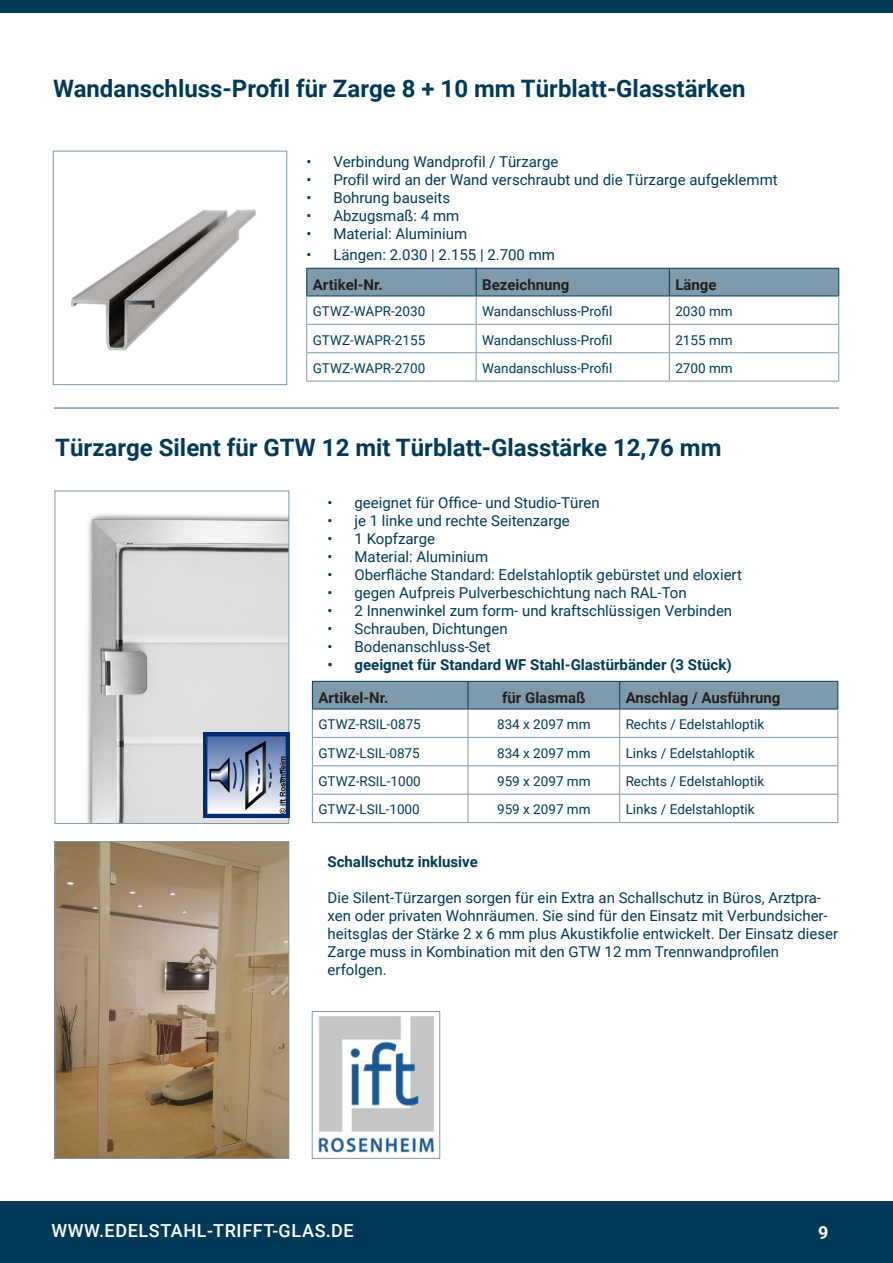
<style>
.page{position:relative;width:893px;height:1263px;background:#fff}
.page>*{position:absolute;margin:0;border:0;box-sizing:border-box;transform-origin:0 0}
.t1{font:700 24px "Roboto";color:#013a59}
.t2{font:500 18px "Roboto";letter-spacing:.035em;color:#fff}
.t3{font:700 18px "Roboto";color:#fff}
.t4{font:15px/18px "Roboto";color:#013a59}
.t5{font:700 15px "Roboto";color:#013a59}
.t6{font:700 15px "Roboto";color:#231f20}
.t7{font:13.5px "Roboto";color:#013a59}
</style>
<div class="page">
<div style="left:0;top:0;width:893px;height:13px;background:#013a59"></div>
<div style="left:0;top:1201px;width:893px;height:62px;background:#013a59"></div>
<img style="left:87px;top:514px;width:200px;height:308px">
<div style="left:55px;top:491px;width:234px;height:333px;border:1px solid #7f9aaa"></div>
<img style="left:204px;top:733px;width:85px;height:85px">
<img style="left:71px;top:209px;width:185px;height:142px">
<div style="left:53px;top:151px;width:234px;height:234px;border:1px solid #7f9aaa"></div>
<svg style="left:306px;top:268px;width:533px;height:113px"></svg>
<hr style="left:306px;top:381px;width:170px;height:1px;background:#7f9aaa">
<hr style="left:476px;top:381px;width:193px;height:1px;background:#7f9aaa">
<hr style="left:669px;top:381px;width:170px;height:1px;background:#7f9aaa">
<svg style="left:312px;top:681px;width:526px;height:141px"></svg>
<hr style="left:312px;top:822px;width:156px;height:1px;background:#7f9aaa">
<hr style="left:468px;top:822px;width:152px;height:1px;background:#7f9aaa">
<hr style="left:620px;top:822px;width:218px;height:1px;background:#7f9aaa">
<hr style="left:54px;top:407px;width:785px;height:2px;background:#7f9aa9">
<img style="left:57px;top:843px;width:230px;height:313px">
<div style="left:55px;top:841px;width:234px;height:317px;border:1px solid #7f9aaa"></div>
<img style="left:318px;top:1016px;width:116px;height:137px">
<div style="left:312px;top:1011px;width:128px;height:147px;border:1px solid #7f9aaa"></div>
<p class="t1" style="left:53px;top:71px;width:694px">Wandanschluss-Profil für Zarge 8 + 10 mm Türblatt-Glasstärken</p>
<p class="t4" style="left:306px;top:152px;width:254px">• Verbindung Wandprofil / Türzarge</p>
<p class="t4" style="left:306px;top:170px;width:473px">• Profil wird an der Wand verschraubt und die Türzarge aufgeklemmt</p>
<p class="t4" style="left:306px;top:188px;width:145px">• Bohrung bauseits</p>
<p class="t4" style="left:306px;top:206px;width:154px">• Abzugsmaß: 4 mm</p>
<p class="t4" style="left:306px;top:224px;width:162px">• Material: Aluminium</p>
<p class="t4" style="left:306px;top:245px;width:250px">• Längen: 2.030 | 2.155 | 2.700 mm</p>
<p class="t6" style="left:313px;top:274px;width:72px">Artikel-Nr.</p>
<p class="t6" style="left:482px;top:274px;width:89px">Bezeichnung</p>
<p class="t6" style="left:675px;top:274px;width:43px">Länge</p>
<p class="t7" style="left:313px;top:302px;width:114px">GTWZ-WAPR-2030</p>
<p class="t7" style="left:482px;top:302px;width:132px">Wandanschluss-Profil</p>
<p class="t7" style="left:675px;top:302px;width:59px">2030 mm</p>
<p class="t7" style="left:313px;top:330px;width:114px">GTWZ-WAPR-2155</p>
<p class="t7" style="left:482px;top:330px;width:132px">Wandanschluss-Profil</p>
<p class="t7" style="left:675px;top:330px;width:59px">2155 mm</p>
<p class="t7" style="left:313px;top:359px;width:114px">GTWZ-WAPR-2700</p>
<p class="t7" style="left:482px;top:359px;width:132px">Wandanschluss-Profil</p>
<p class="t7" style="left:675px;top:359px;width:59px">2700 mm</p>
<p class="t1" style="left:55px;top:431px;width:668px">Türzarge Silent für GTW 12 mit Türblatt-Glasstärke 12,76 mm</p>
<p class="t4" style="left:328px;top:493px;width:274px">• geeignet für Office- und Studio-Türen</p>
<p class="t4" style="left:328px;top:511px;width:244px">• je 1 linke und rechte Seitenzarge</p>
<p class="t4" style="left:328px;top:529px;width:109px">• 1 Kopfzarge</p>
<p class="t4" style="left:328px;top:547px;width:162px">• Material: Aluminium</p>
<p class="t4" style="left:328px;top:565px;width:416px">• Oberfläche Standard: Edelstahloptik gebürstet und eloxiert</p>
<p class="t4" style="left:328px;top:583px;width:361px">• gegen Aufpreis Pulverbeschichtung nach RAL-Ton</p>
<p class="t4" style="left:328px;top:601px;width:406px">• 2 Innenwinkel zum form- und kraftschlüssigen Verbinden</p>
<p class="t4" style="left:328px;top:619px;width:182px">• Schrauben, Dichtungen</p>
<p class="t4" style="left:328px;top:637px;width:165px">• Bodenanschluss-Set</p>
<p class="t5" style="left:328px;top:654px;width:406px">• geeignet für Standard WF Stahl-Glastürbänder (3 Stück)</p>
<p class="t6" style="left:318px;top:687px;width:72px">Artikel-Nr.</p>
<p class="t6" style="left:502px;top:687px;width:85px">für Glasmaß</p>
<p class="t6" style="left:626px;top:687px;width:156px">Anschlag / Ausführung</p>
<p class="t7" style="left:318px;top:715px;width:104px">GTWZ-RSIL-0875</p>
<p class="t7" style="left:497px;top:715px;width:95px">834 x 2097 mm</p>
<p class="t7" style="left:626px;top:715px;width:140px">Rechts / Edelstahloptik</p>
<p class="t7" style="left:318px;top:743px;width:103px">GTWZ-LSIL-0875</p>
<p class="t7" style="left:497px;top:743px;width:95px">834 x 2097 mm</p>
<p class="t7" style="left:626px;top:743px;width:131px">Links / Edelstahloptik</p>
<p class="t7" style="left:318px;top:772px;width:104px">GTWZ-RSIL-1000</p>
<p class="t7" style="left:497px;top:772px;width:95px">959 x 2097 mm</p>
<p class="t7" style="left:626px;top:772px;width:140px">Rechts / Edelstahloptik</p>
<p class="t7" style="left:318px;top:800px;width:103px">GTWZ-LSIL-1000</p>
<p class="t7" style="left:497px;top:800px;width:95px">959 x 2097 mm</p>
<p class="t7" style="left:626px;top:800px;width:131px">Links / Edelstahloptik</p>
<p class="t5" style="left:328px;top:851px;width:152px">Schallschutz inklusive</p>
<p class="t4" style="left:328px;top:888px;width:512px">Die Silent-Türzargen sorgen für ein Extra an Schallschutz in Büros, Arztpra&shy;xen oder privaten Wohnräumen. Sie sind für den Einsatz mit Verbundsicher&shy;heitsglas der Stärke 2 x 6 mm plus Akustikfolie entwickelt. Der Einsatz dieser Zarge muss in Kombination mit den GTW 12 mm Trennwandprofilen erfolgen.</p>
<p class="t2" style="left:51px;top:1218px;width:304px">WWW.EDELSTAHL-TRIFFT-GLAS.DE</p>
<p class="t3" style="left:818px;top:1220px;width:12px">9</p>
</div>
